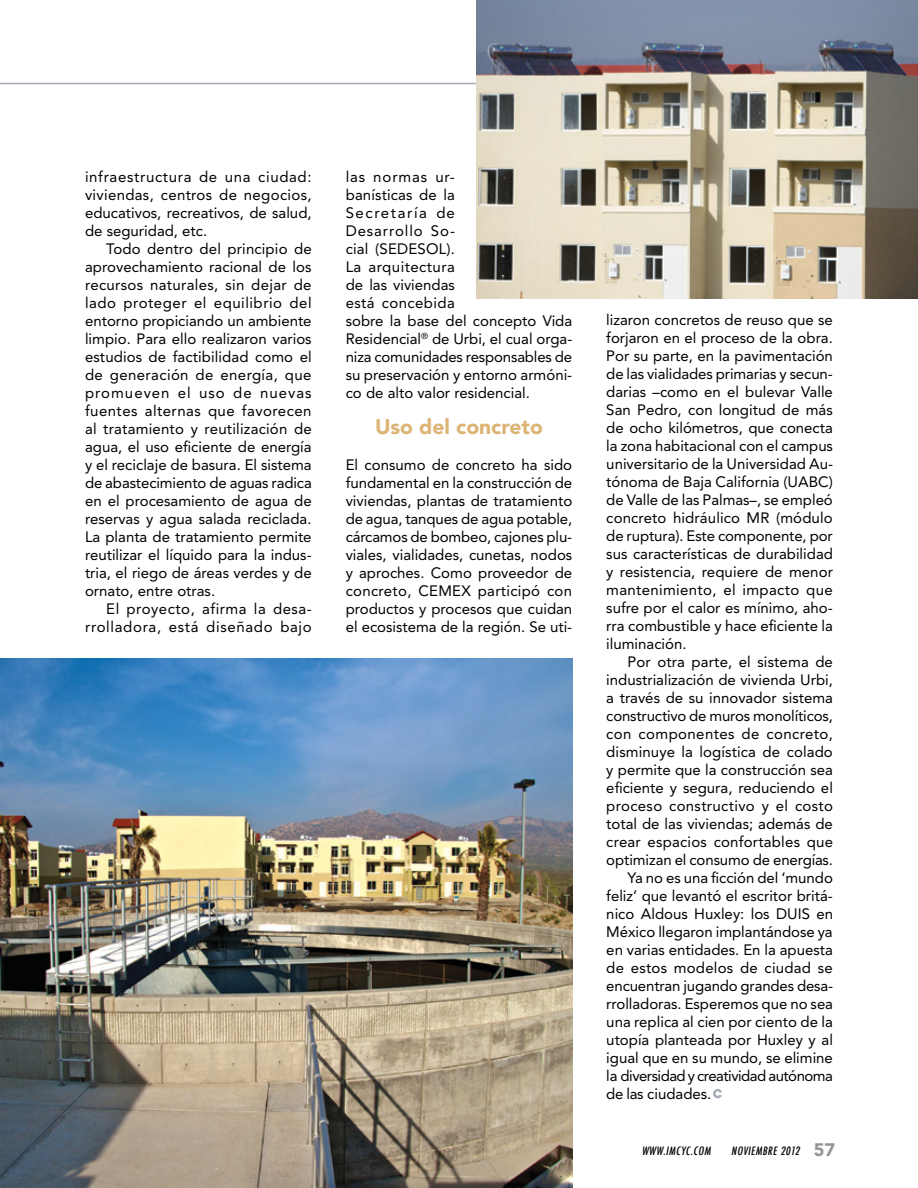
<style>
.page{position:relative;width:918px;height:1188px;background:#fff}
.page>*{position:absolute;margin:0;border:0;box-sizing:border-box;transform-origin:0 0}
.t1{font:900 21px "Avenir";color:#dcb474}
.t2{font:15px/18px "Avenir";color:#000;text-align:justify}
.t3{font:15px/18px "Avenir";letter-spacing:.045em;color:#000;text-align:right}
.t4{font:15px "Avenir";letter-spacing:-.035em;color:#000}
.t5{font:15px "Avenir";letter-spacing:.02em;color:#000}
.t6{font:15px "Avenir";letter-spacing:.025em;color:#000}
.t7{font:italic 500 condensed 11.25px "Futura";color:#000}
.s1{font-family:"Avenir";font-weight:900;font-style:normal;font-stretch:normal;font-size:18px;color:#939598}
</style>
<div class="page">
<img style="left:0;top:658px;width:572px;height:530px">
<hr style="left:0;top:83px;width:833px;height:1px;background:#a5adb9">
<img style="left:476px;top:0;width:442px;height:298px">
<svg style="left:713px;top:1089px;width:9px;height:9px"></svg>
<p class="t2" style="left:85px;top:167px;width:228px">infraestructura de una ciudad: viviendas, centros de negocios, educativos, recreativos, de salud, de seguridad, etc.</p>
<p class="t2" style="left:85px;top:239px;width:228px;text-indent:21px">Todo dentro del principio de aprovechamiento racional de los recursos naturales, sin dejar de lado proteger el equilibrio del entorno propiciando un ambiente limpio. Para ello realizaron varios estudios de factibilidad como el de generación de energía, que promueven el uso de nuevas fuentes alternas que favorecen al tratamiento y reutilización de agua, el uso eficiente de energía y el reciclaje de basura. El sistema de abastecimiento de aguas radica en el procesamiento de agua de reservas y agua salada reciclada.<br>La planta de tratamiento permite reutilizar el líquido para la indus&shy;tria, el riego de áreas verdes y de ornato, entre otras.</p>
<p class="t3" style="left:85px;top:599px;width:228px">El proyecto, afirma la desa&shy;rrolladora, está diseñado bajo</p>
<p class="t2" style="left:346px;top:167px;width:228px;text-align:left">las normas ur-<br>banísticas de la<br>Secretaría de<br>Desarrollo So-<br>cial (SEDESOL).<br>La arquitectura<br>de las viviendas<br>está concebida<br>sobre la base del concepto Vida<br>Residencial<sup>®</sup> de Urbi, el cual orga&shy;niza comunidades responsables de su preservación y entorno armóni&shy;co de alto valor residencial.</p>
<h1 class="t1" style="left:375px;top:413px;width:169px">Uso del concreto</h1>
<p class="t2" style="left:346px;top:455px;width:228px">El consumo de concreto ha sido fundamental en la construcción de viviendas, plantas de tratamiento de agua, tanques de agua potable, cárcamos de bombeo, cajones plu&shy;viales, vialidades, cunetas, nodos y aproches. Como proveedor de concreto, CEMEX participó con productos y procesos que cuidan el ecosistema de la región. Se uti-</p>
<p class="t2" style="left:606px;top:311px;width:228px">lizaron concretos de reuso que se forjaron en el proceso de la obra.<br>Por su parte, en la pavimentación de las vialidades primarias y secun&shy;darias –como en el bulevar Valle San Pedro, con longitud de más de ocho kilómetros, que conecta la zona habitacional con el campus universitario de la Universidad Au&shy;tónoma de Baja California (UABC) de Valle de las Palmas–, se empleó concreto hidráulico MR (módulo de ruptura). Este componente, por sus características de durabilidad y resistencia, requiere de menor mantenimiento, el impacto que sufre por el calor es mínimo, aho&shy;rra combustible y hace eficiente la iluminación.</p>
<p class="t2" style="left:628px;top:653px;width:207px">Por otra parte, el sistema de</p>
<p class="t2" style="left:606px;top:671px;width:228px">industrialización de vivienda Urbi,</p>
<p class="t2" style="left:606px;top:689px;width:228px">a través de su innovador sistema</p>
<p class="t2" style="left:606px;top:707px;width:228px">constructivo de muros monolíticos,</p>
<p class="t6" style="left:606px;top:725px;width:228px">con componentes de concreto,</p>
<p class="t2" style="left:606px;top:743px;width:228px">disminuye la logística de colado</p>
<p class="t2" style="left:606px;top:761px;width:228px">y permite que la construcción sea</p>
<p class="t2" style="left:606px;top:779px;width:228px">eficiente y segura, reduciendo el</p>
<p class="t5" style="left:606px;top:797px;width:228px">proceso constructivo y el costo</p>
<p class="t2" style="left:606px;top:815px;width:228px">total de las viviendas; además de</p>
<p class="t2" style="left:606px;top:833px;width:228px">crear espacios confortables que</p>
<p class="t2" style="left:606px;top:851px;width:228px">optimizan el consumo de energías.</p>
<p class="t2" style="left:628px;top:869px;width:207px">Ya no es una ficción del ‘mundo</p>
<p class="t2" style="left:606px;top:887px;width:228px">feliz’ que levantó el escritor britá-</p>
<p class="t2" style="left:606px;top:905px;width:228px">nico Aldous Huxley: los DUIS en</p>
<p class="t2" style="left:606px;top:923px;width:228px">México llegaron implantándose ya</p>
<p class="t2" style="left:606px;top:941px;width:228px">en varias entidades. En la apuesta</p>
<p class="t2" style="left:606px;top:959px;width:228px">de estos modelos de ciudad se</p>
<p class="t2" style="left:606px;top:977px;width:228px">encuentran jugando grandes desa-</p>
<p class="t2" style="left:606px;top:995px;width:228px">rrolladoras. Esperemos que no sea</p>
<p class="t2" style="left:606px;top:1013px;width:228px">una replica al cien por ciento de la</p>
<p class="t2" style="left:606px;top:1031px;width:228px">utopía planteada por Huxley y al</p>
<p class="t2" style="left:606px;top:1049px;width:228px">igual que en su mundo, se elimine</p>
<p class="t4" style="left:606px;top:1067px;width:228px">la diversidad y creatividad autónoma</p>
<p class="t2" style="left:606px;top:1085px;width:107px">de las ciudades.</p>
<p class="t7" style="left:642px;top:1143px;width:73px">WWW.IMCYC.COM</p>
<p class="t7" style="left:731px;top:1143px;width:105px">NOVIEMBRE 2012 <span class="s1">5 7</span></p>
</div>
